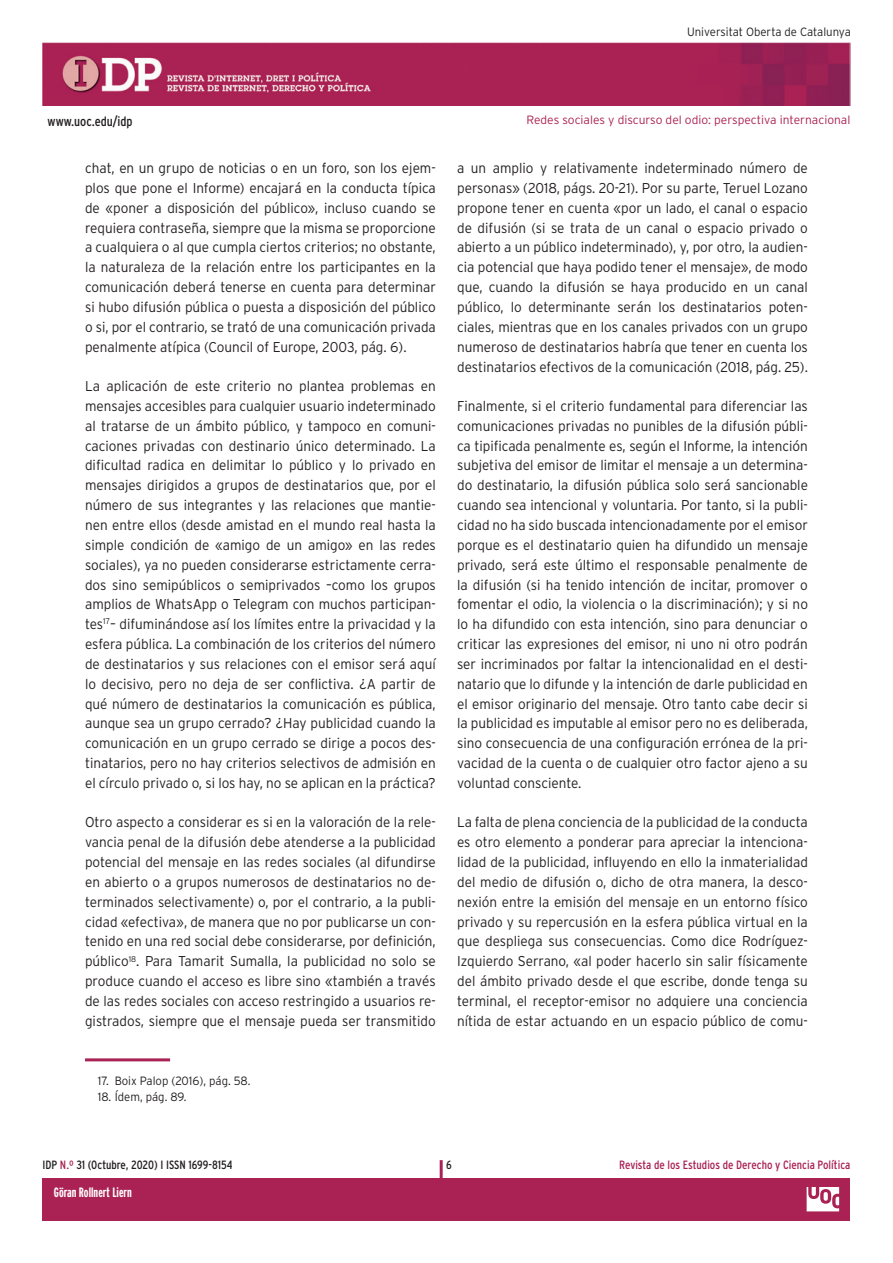
<style>
.page{position:relative;width:893px;height:1263px;background:#fff}
.page>*{position:absolute;margin:0;border:0;box-sizing:border-box;transform-origin:0 0}
.t1{font:300 14.25px/19.8px "Interstate";color:#231f20;text-align:justify;scale:.95 1}
.t2{font:700 extra-condensed 13.5px "Interstate";color:#fff}
.t3{font:condensed 13.5px "Interstate";color:#231f20}
.t4{font:300 12px "Interstate";color:#231f20;scale:.95 1}
.t5{font:300 12px "Interstate";color:#aa2254}
.t6{font:condensed 12px "Interstate";color:#aa2254}
.t7{font:condensed 12px "Interstate";color:#231f20}
.t8{font:700 extra-condensed 12px "Interstate";color:#fff}
.s1{color:#aa2254}
</style>
<div class="page">
<div style="left:43px;top:1178px;width:807px;height:42px;background:#aa2254"></div>
<hr style="left:440px;top:1160px;width:3px;height:44px;background:#aa2254">
<img style="left:43px;top:43px;width:807px;height:63px">
<svg style="left:806px;top:1187px;width:34px;height:25px"></svg>
<hr style="left:85px;top:1058px;width:85px;height:3px;background:#aa2254">
<p class="t4" style="left:687px;top:25px;width:174px">Universitat Oberta de Catalunya</p>
<p class="t3" style="left:48px;top:113px;width:87px">www.uoc.edu/idp</p>
<p class="t1" style="left:85px;top:158px;width:371px">chat, en un grupo de noticias o en un foro, son los ejem&shy;plos que pone el Informe) encajará en la conducta típica de «poner a disposición del público», incluso cuando se requiera contraseña, siempre que la misma se proporcione a cualquiera o al que cumpla ciertos criterios; no obstante, la naturaleza de la relación entre los participantes en la comunicación deberá tenerse en cuenta para determinar si hubo difusión pública o puesta a disposición del público o si, por el contrario, se trató de una comunicación privada penalmente atípica (Council of Europe, 2003, pág. 6).</p>
<p class="t1" style="left:85px;top:376px;width:371px">La aplicación de este criterio no plantea problemas en mensajes accesibles para cualquier usuario indeterminado al tratarse de un ámbito público, y tampoco en comuni&shy;caciones privadas con destinario único determinado. La dificultad radica en delimitar lo público y lo privado en mensajes dirigidos a grupos de destinatarios que, por el número de sus integrantes y las relaciones que mantie&shy;nen entre ellos (desde amistad en el mundo real hasta la simple condición de «amigo de un amigo» en las redes sociales), ya no pueden considerarse estrictamente cerra&shy;dos sino semipúblicos o semiprivados –como los grupos amplios de WhatsApp o Telegram con muchos participan&shy;tes<sup>17</sup>– difuminándose así los límites entre la privacidad y la esfera pública. La combinación de los criterios del número de destinatarios y sus relaciones con el emisor será aquí lo decisivo, pero no deja de ser conflictiva. ¿A partir de qué número de destinatarios la comunicación es pública, aunque sea un grupo cerrado? ¿Hay publicidad cuando la comunicación en un grupo cerrado se dirige a pocos des&shy;tinatarios, pero no hay criterios selectivos de admisión en el círculo privado o, si los hay, no se aplican en la práctica?</p>
<p class="t1" style="left:85px;top:812px;width:371px">Otro aspecto a considerar es si en la valoración de la rele&shy;vancia penal de la difusión debe atenderse a la publicidad potencial del mensaje en las redes sociales (al difundirse en abierto o a grupos numerosos de destinatarios no de&shy;terminados selectivamente) o, por el contrario, a la publi&shy;cidad «efectiva», de manera que no por publicarse un con&shy;tenido en una red social debe considerarse, por definición, público<sup>18</sup>. Para Tamarit Sumalla, la publicidad no solo se produce cuando el acceso es libre sino «también a través de las redes sociales con acceso restringido a usuarios re&shy;gistrados, siempre que el mensaje pueda ser transmitido</p>
<p class="t4" style="left:98px;top:1074px;width:162px">17. Boix Palop (2016), pág. 58.</p>
<p class="t4" style="left:98px;top:1090px;width:95px">18. Ídem, pág. 89.</p>
<p class="t5" style="left:527px;top:113px;width:325px">Redes sociales y discurso del odio: perspectiva internacional</p>
<p class="t1" style="left:457px;top:158px;width:371px">a un amplio y relativamente indeterminado número de personas» (2018, págs. 20-21). Por su parte, Teruel Lozano propone tener en cuenta «por un lado, el canal o espacio de difusión (si se trata de un canal o espacio privado o abierto a un público indeterminado), y, por otro, la audien&shy;cia potencial que haya podido tener el mensaje», de modo que, cuando la difusión se haya producido en un canal público, lo determinante serán los destinatarios poten&shy;ciales, mientras que en los canales privados con un grupo numeroso de destinatarios habría que tener en cuenta los destinatarios efectivos de la comunicación (2018, pág. 25).</p>
<p class="t1" style="left:457px;top:396px;width:371px">Finalmente, si el criterio fundamental para diferenciar las comunicaciones privadas no punibles de la difusión públi&shy;ca tipificada penalmente es, según el Informe, la intención subjetiva del emisor de limitar el mensaje a un determina&shy;do destinatario, la difusión pública solo será sancionable cuando sea intencional y voluntaria. Por tanto, si la publi&shy;cidad no ha sido buscada intencionadamente por el emisor porque es el destinatario quien ha difundido un mensaje privado, será este último el responsable penalmente de la difusión (si ha tenido intención de incitar, promover o fomentar el odio, la violencia o la discriminación); y si no lo ha difundido con esta intención, sino para denunciar o criticar las expresiones del emisor, ni uno ni otro podrán ser incriminados por faltar la intencionalidad en el desti&shy;natario que lo difunde y la intención de darle publicidad en el emisor originario del mensaje. Otro tanto cabe decir si la publicidad es imputable al emisor pero no es deliberada, sino consecuencia de una configuración errónea de la pri&shy;vacidad de la cuenta o de cualquier otro factor ajeno a su voluntad consciente.</p>
<p class="t1" style="left:457px;top:812px;width:371px">La falta de plena conciencia de la publicidad de la conducta es otro elemento a ponderar para apreciar la intenciona&shy;lidad de la publicidad, influyendo en ello la inmaterialidad del medio de difusión o, dicho de otra manera, la desco&shy;nexión entre la emisión del mensaje en un entorno físico privado y su repercusión en la esfera pública virtual en la que despliega sus consecuencias. Como dice Rodríguez-Izquierdo Serrano, «al poder hacerlo sin salir físicamente del ámbito privado desde el que escribe, donde tenga su terminal, el receptor-emisor no adquiere una conciencia nítida de estar actuando en un espacio público de comu-</p>
<p class="t7" style="left:43px;top:1158px;width:191px">IDP <span class="s1">N.º</span> 31 (Octubre, 2020) I ISSN 1699-8154</p>
<p class="t7" style="left:446px;top:1158px;width:7px">6</p>
<p class="t6" style="left:619px;top:1158px;width:233px">Revista de los Estudios de Derecho y Ciencia Política</p>
<p class="t8" style="left:59px;top:1185px;width:31px">Eloi Puig</p>
<p class="t2" style="left:54px;top:1185px;width:79px">Göran Rollnert Liern</p>
</div>
